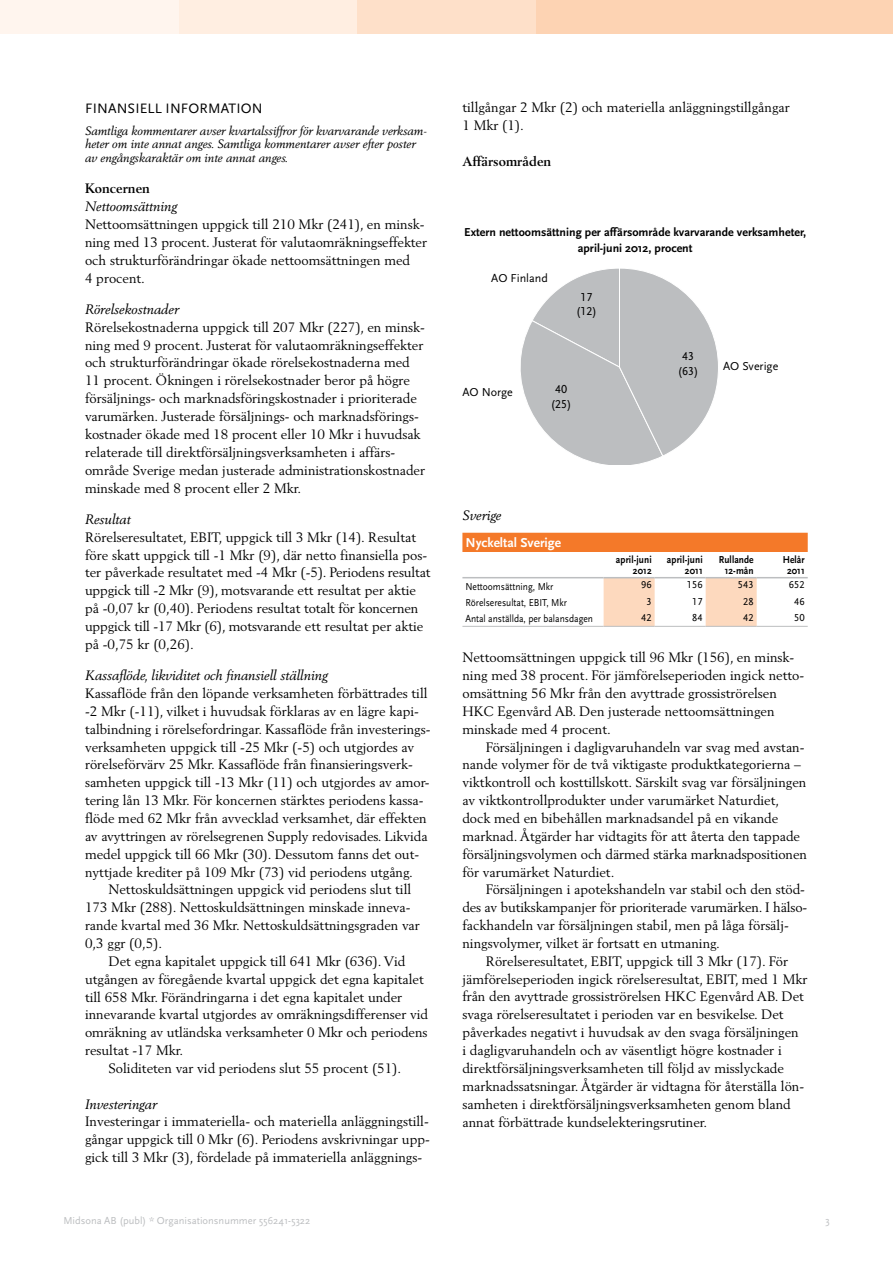
<style>
.page{position:relative;width:893px;height:1263px;background:#fff}
.page>*{position:absolute;margin:0;border:0;box-sizing:border-box;transform-origin:0 0}
.t1{font:14.25px "Scala Sans OT";color:#000}
.t2{font:13.5px/17.9px "Berling LT Std";color:#000}
.t3{font:italic 13.5px "Berling LT Std";color:#000}
.t4{font:700 13.5px "Berling LT Std";color:#000}
.t5{font:700 13.5px "Scala Sans OT";color:#fff}
.t6{font:italic 12px/13.5px "Berling LT Std";color:#000}
.t7{font:700 12px/16.5px "Scala Sans OT";color:#000;text-align:center}
.t8{font:12px "Scala Sans OT";color:#000}
.t9{font:12px/14.4px "Scala Sans Caps";color:#000;text-align:center}
.t10{font:10.5px "Scala Sans OT";color:#000;scale:.9 1}
.t11{font:700 10.5px/11.2px "Scala Sans OT";letter-spacing:.01em;color:#000;text-align:right;scale:.9 1}
.t12{font:10.5px "Scala Sans OT";color:#bcbec0}
.t13{font:10.5px "Scala Sans Caps";color:#000}
</style>
<div class="page">
<div style="left:536px;top:0;width:357px;height:34px;background:#fdd3b3"></div>
<div style="left:357px;top:0;width:179px;height:34px;background:#fee0c9"></div>
<div style="left:179px;top:0;width:178px;height:34px;background:#ffeee1"></div>
<div style="left:0;top:0;width:179px;height:34px;background:#fff5ee"></div>
<svg style="left:520px;top:268px;width:198px;height:197px"></svg>
<div style="left:462px;top:533px;width:346px;height:19px;background:#f47929"></div>
<svg style="left:604px;top:578px;width:153px;height:48px"></svg>
<hr style="left:462px;top:577px;width:142px;height:1px;background:#bcbec0">
<hr style="left:604px;top:577px;width:51px;height:1px;background:#bcbec0">
<hr style="left:655px;top:577px;width:51px;height:1px;background:#bcbec0">
<hr style="left:706px;top:577px;width:51px;height:1px;background:#bcbec0">
<hr style="left:757px;top:577px;width:51px;height:1px;background:#bcbec0">
<hr style="left:462px;top:626px;width:142px;height:1px;background:#bcbec0">
<hr style="left:604px;top:626px;width:51px;height:1px;background:#bcbec0">
<hr style="left:655px;top:626px;width:51px;height:1px;background:#bcbec0">
<hr style="left:706px;top:626px;width:51px;height:1px;background:#bcbec0">
<hr style="left:757px;top:626px;width:51px;height:1px;background:#bcbec0">
<p class="t1" style="left:85px;top:100px;width:17px">Finansiellinformation</p>
<p class="t6" style="left:85px;top:124px;width:343px">Samtliga kommentarer avser kvartalssiffror för kvarvarande verksam&shy;heter om inte annat anges. Samtliga kommentarer avser efter poster av engångskaraktär om inte annat anges.</p>
<p class="t4" style="left:85px;top:181px;width:66px">Koncernen</p>
<p class="t3" style="left:85px;top:198px;width:93px">Nettoomsättning</p>
<p class="t2" style="left:85px;top:215px;width:343px">Nettoomsättningen uppgick till 210 Mkr (241), en minsk&shy;ning med 13 procent. Justerat för valutaomräkningseffekter och strukturförändringar ökade nettoomsättningen med<br>4 procent.</p>
<p class="t3" style="left:85px;top:301px;width:95px">Rörelsekostnader</p>
<p class="t2" style="left:85px;top:318px;width:342px">Rörelsekostnaderna uppgick till 207 Mkr (227), en minsk&shy;ning med 9 procent. Justerat för valutaomräkningseffekter och strukturförändringar ökade rörelsekostnaderna med 11 procent. Ökningen i rörelsekostnader beror på högre försäljnings- och marknadsföringskostnader i prioriterade varumärken. Justerade försäljnings- och marknadsförings&shy;kostnader ökade med 18 procent eller 10 Mkr i huvudsak relaterade till direktförsäljningsverksamheten i affärs&shy;område Sverige medan justerade administrationskostnader minskade med 8 procent eller 2 Mkr.</p>
<p class="t3" style="left:85px;top:511px;width:47px">Resultat</p>
<p class="t2" style="left:85px;top:528px;width:347px">Rörelseresultatet, EBIT, uppgick till 3 Mkr (14). Resultat före skatt uppgick till -1 Mkr (9), där netto finansiella pos&shy;ter påverkade resultatet med -4 Mkr (-5). Periodens resultat uppgick till -2 Mkr (9), motsvarande ett resultat per aktie på -0,07 kr (0,40). Periodens resultat totalt för koncernen uppgick till -17 Mkr (6), motsvarande ett resultat per aktie på -0,75 kr (0,26).</p>
<p class="t3" style="left:85px;top:667px;width:244px">Kassaflöde, likviditet och finansiell ställning</p>
<p class="t2" style="left:85px;top:684px;width:347px">Kassaflöde från den löpande verksamheten förbättrades till -2 Mkr (-11), vilket i huvudsak förklaras av en lägre kapi&shy;talbindning i rörelsefordringar. Kassaflöde från investerings&shy;verksamheten uppgick till -25 Mkr (-5) och utgjordes av rörelseförvärv 25 Mkr. Kassaflöde från finansieringsverk&shy;samheten uppgick till -13 Mkr (11) och utgjordes av amor&shy;tering lån 13 Mkr. För koncernen stärktes periodens kassa&shy;flöde med 62 Mkr från avvecklad verksamhet, där effekten av avyttringen av rörelsegrenen Supply redovisades. Likvida medel uppgick till 66 Mkr (30). Dessutom fanns det out&shy;nyttjade krediter på 109 Mkr (73) vid periodens utgång.</p>
<p class="t2" style="left:85px;top:880px;width:336px;text-indent:23px">Nettoskuldsättningen uppgick vid periodens slut till 173 Mkr (288). Nettoskuldsättningen minskade inneva&shy;rande kvartal med 36 Mkr. Nettoskuldsättningsgraden var 0,3 ggr (0,5).</p>
<p class="t2" style="left:108px;top:952px;width:298px">Det egna kapitalet uppgick till 641 Mkr (636). Vid</p>
<p class="t2" style="left:85px;top:970px;width:340px">utgången av föregående kvartal uppgick det egna kapitalet</p>
<p class="t2" style="left:85px;top:988px;width:319px">till 658 Mkr. Förändringarna i det egna kapitalet under</p>
<p class="t2" style="left:85px;top:1005px;width:345px">innevarande kvartal utgjordes av omräkningsdifferenser vid</p>
<p class="t2" style="left:85px;top:1023px;width:344px">omräkning av utländska verksamheter 0 Mkr och periodens</p>
<p class="t2" style="left:85px;top:1041px;width:100px">resultat -17 Mkr.</p>
<p class="t2" style="left:108px;top:1059px;width:294px">Soliditeten var vid periodens slut 55 procent (51).</p>
<p class="t3" style="left:85px;top:1096px;width:73px">Investeringar</p>
<p class="t2" style="left:85px;top:1112px;width:346px;text-align:justify">Investeringar i immateriella- och materiella anläggningstill&shy;gångar uppgick till 0 Mkr (6). Periodens avskrivningar upp&shy;gick till 3 Mkr (3), fördelade på immateriella anläggnings-</p>
<p class="t2" style="left:462px;top:98px;width:329px">tillgångar 2 Mkr (2) och materiella anläggningstillgångar<br>1 Mkr (1).</p>
<p class="t4" style="left:462px;top:153px;width:90px">Affärsområden</p>
<p class="t7" style="left:464px;top:224px;width:343px">Extern nettoomsättning per affärsområde kvarvarande verksamheter, april-juni 2012, procent</p>
<p class="t8" style="left:491px;top:272px;width:58px">AO Finland</p>
<p class="t9" style="left:576px;top:290px;width:22px">17 (12)</p>
<p class="t8" style="left:462px;top:386px;width:52px">AO Norge</p>
<p class="t9" style="left:551px;top:382px;width:22px">40 (25)</p>
<p class="t9" style="left:678px;top:349px;width:22px">43 (63)</p>
<p class="t8" style="left:723px;top:359px;width:57px">AO Sverige</p>
<p class="t3" style="left:462px;top:507px;width:40px">Sverige</p>
<p class="t5" style="left:465px;top:535px;width:97px">Nyckeltal Sverige</p>
<p class="t11" style="left:616px;top:554px;width:41px">april-juni<br>2012</p>
<p class="t11" style="left:667px;top:554px;width:41px">april-juni<br>2011</p>
<p class="t11" style="left:719px;top:554px;width:40px;text-align:center">Rullande<br>12-mån</p>
<p class="t11" style="left:783px;top:554px;width:26px;text-align:center">Helår<br>2011</p>
<p class="t10" style="left:465px;top:581px;width:99px">Nettoomsättning, Mkr</p>
<p class="t13" style="left:641px;top:579px;width:12px">96</p>
<p class="t13" style="left:687px;top:579px;width:17px">156</p>
<p class="t13" style="left:738px;top:579px;width:17px">543</p>
<p class="t13" style="left:789px;top:579px;width:17px">652</p>
<p class="t10" style="left:465px;top:597px;width:114px">Rörelseresultat, EBIT, Mkr</p>
<p class="t13" style="left:646px;top:595px;width:7px">3</p>
<p class="t13" style="left:692px;top:595px;width:12px">17</p>
<p class="t13" style="left:743px;top:595px;width:12px">28</p>
<p class="t13" style="left:794px;top:595px;width:12px">46</p>
<p class="t10" style="left:465px;top:613px;width:143px">Antal anställda, per balansdagen</p>
<p class="t13" style="left:641px;top:612px;width:12px">42</p>
<p class="t13" style="left:692px;top:612px;width:12px">84</p>
<p class="t13" style="left:743px;top:612px;width:12px">42</p>
<p class="t13" style="left:794px;top:612px;width:12px">50</p>
<p class="t2" style="left:462px;top:648px;width:343px">Nettoomsättningen uppgick till 96 Mkr (156), en minsk&shy;ning med 38 procent. För jämförelseperioden ingick netto&shy;omsättning 56 Mkr från den avyttrade grossiströrelsen HKC Egenvård AB. Den justerade nettoomsättningen minskade med 4 procent.</p>
<p class="t2" style="left:462px;top:738px;width:346px;text-indent:23px">Försäljningen i dagligvaruhandeln var svag med avstan&shy;nande volymer för de två viktigaste produktkategorierna – viktkontroll och kosttillskott. Särskilt svag var försäljningen av viktkontrollprodukter under varumärket Naturdiet, dock med en bibehållen marknadsandel på en vikande marknad. Åtgärder har vidtagits för att återta den tappade försäljningsvolymen och därmed stärka marknadspositionen för varumärket Naturdiet.</p>
<p class="t2" style="left:462px;top:880px;width:346px;text-indent:23px">Försäljningen i apotekshandeln var stabil och den stöd&shy;des av butikskampanjer för prioriterade varumärken. I hälso&shy;fackhandeln var försäljningen stabil, men på låga försälj&shy;ningsvolymer, vilket är fortsatt en utmaning.</p>
<p class="t2" style="left:462px;top:952px;width:346px;text-indent:23px">Rörelseresultatet, EBIT, uppgick till 3 Mkr (17). För jämförelseperioden ingick rörelseresultat, EBIT, med 1 Mkr från den avyttrade grossiströrelsen HKC Egenvård AB. Det svaga rörelseresultatet i perioden var en besvikelse. Det påverkades negativt i huvudsak av den svaga försäljningen<br>i dagligvaruhandeln och av väsentligt högre kostnader i direktförsäljningsverksamheten till följd av misslyckade marknadssatsningar. Åtgärder är vidtagna för återställa lön&shy;samheten i direktförsäljningsverksamheten genom bland annat förbättrade kundselekteringsrutiner.</p>
<p class="t12" style="left:63px;top:1215px;width:248px">Midsona AB (publ) * Organisationsnummer 556241-5322</p>
<p class="t12" style="left:825px;top:1215px;width:6px">3</p>
</div>
